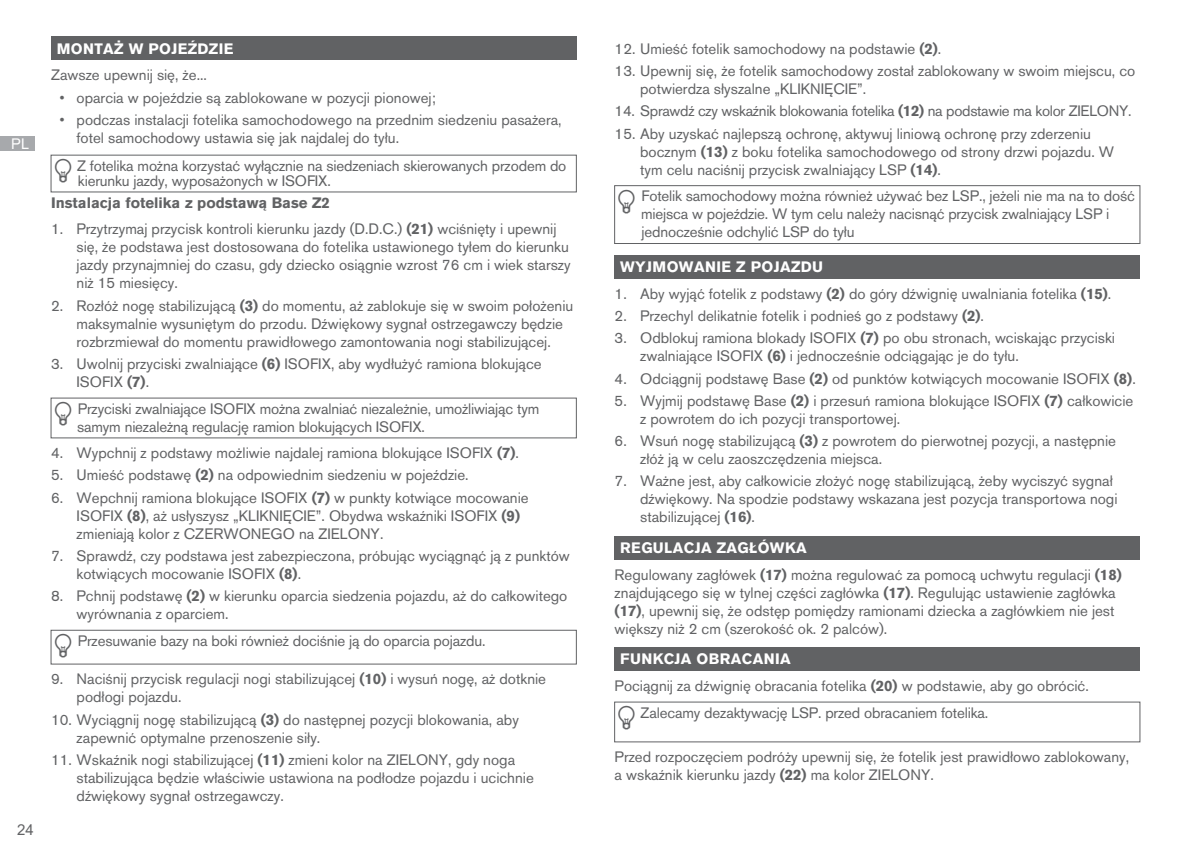
<style>
.page{position:relative;width:1191px;height:851px;background:#fff}
.page>*{position:absolute;margin:0;border:0;box-sizing:border-box;transform-origin:0 0}
.t1{font:15px/18px "Akzidenz Grotesk Pro";color:#616264}
.t2{font:15px "Akzidenz Grotesk Pro";letter-spacing:-.02em;color:#616264}
.t3{font:700 15px "Akzidenz Grotesk Pro";letter-spacing:.025em;color:#fff}
.t4{font:700 15px "Akzidenz Grotesk Pro";color:#616264}
.t5{font:15px "Arial";color:#616264}
.t6{font:15px "Akzidenz Grotesk Pro";color:#fff}
.s1{font-family:"Arial"}
.s2{font-weight:700}
.s3{font-weight:700;color:#fff}
</style>
<div class="page">
<div style="left:0;top:136px;width:34px;height:15px;background:#a7a9ac"></div>
<div style="left:51px;top:37px;width:525px;height:23px;background:#616264"></div>
<div style="left:51px;top:155px;width:526px;height:37px;border:1px solid #616264"></div>
<div style="left:51px;top:629px;width:526px;height:35px;border:1px solid #616264"></div>
<div style="left:614px;top:185px;width:526px;height:59px;border:1px solid #616264"></div>
<div style="left:614px;top:255px;width:526px;height:23px;background:#616264"></div>
<div style="left:614px;top:536px;width:526px;height:23px;background:#616264"></div>
<div style="left:614px;top:647px;width:526px;height:23px;background:#616264"></div>
<p class="t6" style="left:11px;top:134px;width:19px">PL</p>
<p class="t5" style="left:17px;top:819px;width:18px">24</p>
<p class="t3" style="left:57px;top:39px;width:178px">MONTAŻ W POJEŹDZIE</p>
<p class="t1" style="left:51px;top:66px;width:157px">Zawsze upewnij się, że...</p>
<p class="t1" style="left:60px;top:88px;width:378px"><span class="s1">•</span> oparcia w pojeździe są zablokowane w pozycji pionowej;</p>
<p class="t1" style="left:77px;top:110px;width:487px;text-indent:-17px"><span class="s1">•</span> podczas instalacji fotelika samochodowego na przednim siedzeniu pasażera, fotel samochodowy ustawia się jak najdalej do tyłu.</p>
<p class="t1" style="left:77px;top:158px;width:491px;line-height:15px">Z fotelika można korzystać wyłącznie na siedzeniach skierowanych przodem do kierunku jazdy, wyposażonych w ISOFIX.</p>
<p class="t4" style="left:51px;top:193px;width:280px">Instalacja fotelika z podstawą Base Z2</p>
<p class="t1" style="left:77px;top:220px;width:496px;text-indent:-26px">1. Przytrzymaj przycisk kontroli kierunku jazdy (D.D.C.) <span class="s2">(21)</span> wciśnięty i upewnij się, że podstawa jest dostosowana do fotelika ustawionego tyłem do kierunku jazdy przynajmniej do czasu, gdy dziecko osiągnie wzrost 76 cm i wiek starszy niż 15 miesięcy.</p>
<p class="t1" style="left:77px;top:296px;width:498px;text-indent:-26px">2. Rozłóż nogę stabilizującą <span class="s2">(3)</span> do momentu, aż zablokuje się w swoim położeniu maksymalnie wysuniętym do przodu. Dźwiękowy sygnał ostrzegawczy będzie rozbrzmiewał do momentu prawidłowego zamontowania nogi stabilizującej.</p>
<p class="t1" style="left:77px;top:354px;width:467px;text-indent:-26px">3. Uwolnij przyciski zwalniające <span class="s2">(6)</span> ISOFIX, aby wydłużyć ramiona blokujące<br>ISOFIX <span class="s2">(7)</span>.</p>
<p class="t1" style="left:77px;top:399px;width:464px">Przyciski zwalniające ISOFIX można zwalniać niezależnie, umożliwiając tym samym niezależną regulację ramion blokujących ISOFIX.</p>
<p class="t1" style="left:51px;top:444px;width:469px">4. Wypchnij z podstawy możliwie najdalej ramiona blokujące ISOFIX <span class="s2">(7)</span>.</p>
<p class="t1" style="left:51px;top:466px;width:419px">5. Umieść podstawę <span class="s2">(2)</span> na odpowiednim siedzeniu w pojeździe.</p>
<p class="t1" style="left:77px;top:488px;width:453px;text-indent:-26px">6. Wepchnij ramiona blokujące ISOFIX <span class="s2">(7)</span> w punkty kotwiące mocowanie<br>ISOFIX <span class="s2">(8)</span>, aż usłyszysz „KLIKNIĘCIE”. Obydwa wskaźniki ISOFIX <span class="s2">(9) </span>zmieniają kolor z CZERWONEGO na ZIELONY.</p>
<p class="t1" style="left:77px;top:546px;width:495px;text-indent:-26px">7. Sprawdź, czy podstawa jest zabezpieczona, próbując wyciągnąć ją z punktów kotwiących mocowanie ISOFIX <span class="s2">(8)</span>.</p>
<p class="t1" style="left:77px;top:586px;width:492px;text-indent:-26px">8. Pchnij podstawę <span class="s2">(2)</span> w kierunku oparcia siedzenia pojazdu, aż do całkowitego wyrównania z oparciem.</p>
<p class="t1" style="left:78px;top:631px;width:409px">Przesuwanie bazy na boki również dociśnie ją do oparcia pojazdu.</p>
<p class="t1" style="left:77px;top:670px;width:471px;text-indent:-26px">9. Naciśnij przycisk regulacji nogi stabilizującej <span class="s2">(10)</span> i wysuń nogę, aż dotknie podłogi pojazdu.</p>
<p class="t1" style="left:77px;top:710px;width:444px;text-indent:-26px">10. Wyciągnij nogę stabilizującą <span class="s2">(3)</span> do następnej pozycji blokowania, aby zapewnić optymalne przenoszenie siły.</p>
<p class="t1" style="left:77px;top:750px;width:459px;text-indent:-26px">11. Wskaźnik nogi stabilizującej <span class="s2">(11)</span> zmieni kolor na ZIELONY, gdy noga stabilizująca będzie właściwie ustawiona na podłodze pojazdu i ucichnie dźwiękowy sygnał ostrzegawczy.</p>
<p class="t1" style="left:614px;top:39px;width:328px">12. Umieść fotelik samochodowy na podstawie <span class="s2">(2)</span>.</p>
<p class="t1" style="left:640px;top:62px;width:497px;text-indent:-26px">13. Upewnij się, że fotelik samochodowy został zablokowany w swoim miejscu, co potwierdza słyszalne „KLIKNIĘCIE”.</p>
<p class="t2" style="left:614px;top:101px;width:518px">14. Sprawdź czy wskaźnik blokowania fotelika <span class="s2">(12)</span> na podstawie ma kolor ZIELONY.</p>
<p class="t1" style="left:640px;top:124px;width:475px;text-indent:-26px">15. Aby uzyskać najlepszą ochronę, aktywuj liniową ochronę przy zderzeniu bocznym <span class="s2">(13)</span> z boku fotelika samochodowego od strony drzwi pojazdu. W tym celu naciśnij przycisk zwalniający LSP <span class="s2">(14)</span>.</p>
<p class="t1" style="left:641px;top:187px;width:495px">Fotelik samochodowy można również używać bez LSP., jeżeli nie ma na to dość miejsca w pojeździe. W tym celu należy nacisnąć przycisk zwalniający LSP i jednocześnie odchylić LSP do tyłu</p>
<p class="t3" style="left:620px;top:257px;width:204px">WYJMOWANIE Z POJAZDU</p>
<p class="t1" style="left:614px;top:284px;width:498px">1. Aby wyjąć fotelik z podstawy <span class="s2">(2)</span> do góry dźwignię uwalniania fotelika <span class="s2">(15)</span>.</p>
<p class="t1" style="left:614px;top:306px;width:371px">2. Przechyl delikatnie fotelik i podnieś go z podstawy <span class="s2">(2)</span>.</p>
<p class="t1" style="left:640px;top:329px;width:476px;text-indent:-26px">3. Odblokuj ramiona blokady ISOFIX <span class="s2">(7)</span> po obu stronach, wciskając przyciski zwalniające ISOFIX <span class="s2">(6)</span> i jednocześnie odciągając je do tyłu.</p>
<p class="t1" style="left:614px;top:369px;width:522px">4. Odciągnij podstawę Base <span class="s2">(2)</span> od punktów kotwiących mocowanie ISOFIX <span class="s2">(8)</span>.</p>
<p class="t1" style="left:640px;top:391px;width:494px;text-indent:-26px">5. Wyjmij podstawę Base <span class="s2">(2)</span> i przesuń ramiona blokujące ISOFIX <span class="s2">(7)</span> całkowicie z powrotem do ich pozycji transportowej.</p>
<p class="t1" style="left:640px;top:431px;width:477px;text-indent:-26px">6. Wsuń nogę stabilizującą <span class="s2">(3)</span> z powrotem do pierwotnej pozycji, a następnie złóż ją w celu zaoszczędzenia miejsca.</p>
<p class="t1" style="left:640px;top:472px;width:479px;text-indent:-26px">7. Ważne jest, aby całkowicie złożyć nogę stabilizującą, żeby wyciszyć sygnał dźwiękowy. Na spodzie podstawy wskazana jest pozycja transportowa nogi stabilizującej <span class="s2">(16)</span>.</p>
<p class="t1" style="left:614px;top:534px;width:509px;line-height:26.4px;text-indent:6px"><span class="s3">REGULACJA ZAGŁÓWKA<br></span>Regulowany zagłówek <span class="s2">(17)</span> można regulować za pomocą uchwytu regulacji <span class="s2">(18)</span></p>
<p class="t1" style="left:614px;top:583px;width:502px;text-align:justify">znajdującego się w tylnej części zagłówka <span class="s2">(17)</span>. Regulując ustawienie zagłówka <span class="s2">(17)</span>, upewnij się, że odstęp pomiędzy ramionami dziecka a zagłówkiem nie jest większy niż 2 cm (szerokość ok. 2 palców).</p>
<p class="t3" style="left:620px;top:649px;width:172px">FUNKCJA OBRACANIA</p>
<p class="t1" style="left:614px;top:676px;width:476px">Pociągnij za dźwignię obracania fotelika <span class="s2">(20)</span> w podstawie, aby go obrócić.</p>
<p class="t1" style="left:640px;top:703px;width:349px">Zalecamy dezaktywację LSP. przed obracaniem fotelika.</p>
<p class="t1" style="left:614px;top:747px;width:516px">Przed rozpoczęciem podróży upewnij się, że fotelik jest prawidłowo zablokowany, a wskaźnik kierunku jazdy <span class="s2">(22)</span> ma kolor ZIELONY.</p>
</div>
